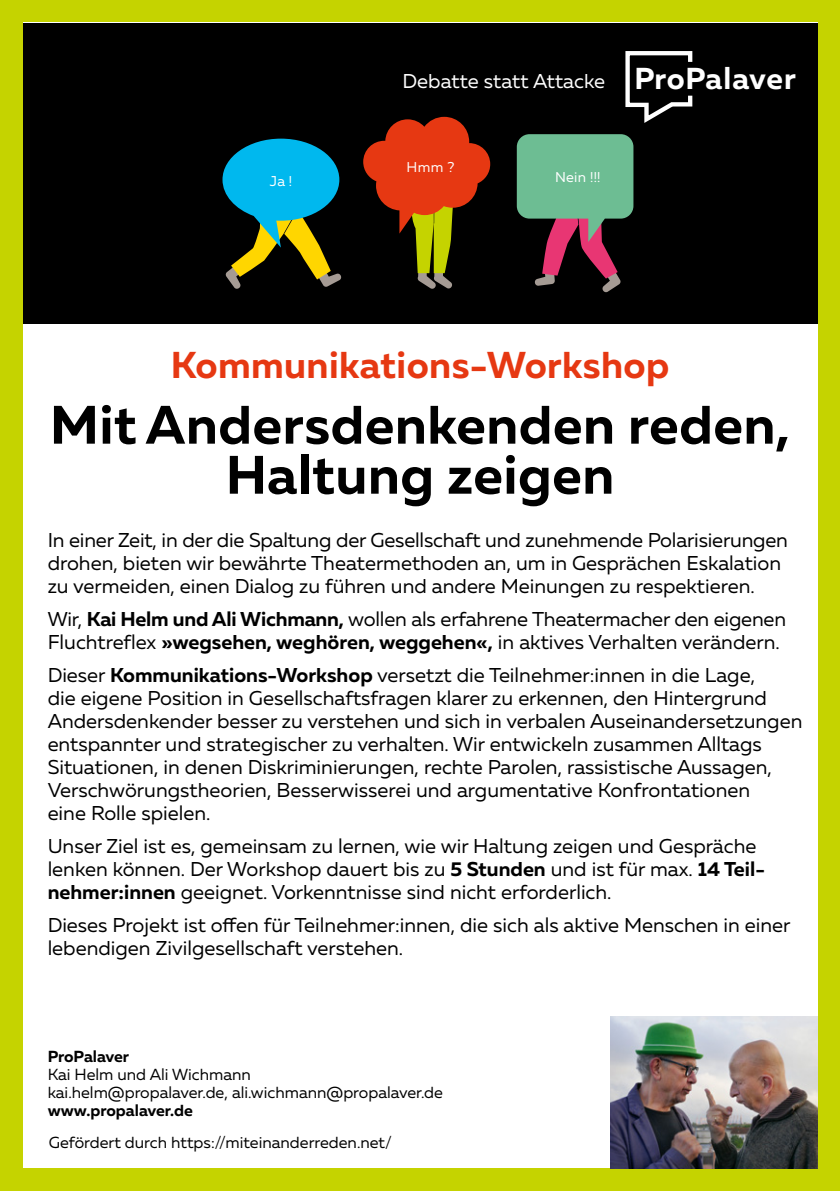
<style>
.page{position:relative;width:840px;height:1191px;background:#fff}
.page>*{position:absolute;margin:0;border:0;box-sizing:border-box;transform-origin:0 0}
.t1{font:700 54px/50px "Muller";letter-spacing:.01em;color:#000;text-align:center}
.t2{font:700 37.4px "Muller";letter-spacing:.01em;color:#e63812}
.t3{font:20px/23px "Muller";color:#000}
.t4{font:20px "Muller";color:#fff}
.t5{font:16px/18px "Muller";color:#000}
.t6{font:700 16px "Muller";color:#000}
.t7{font:14.2px "Muller";letter-spacing:.02em;color:#fff}
.s1{font-weight:700;font-size:30.2px}
.s2{font-weight:700}
</style>
<div class="page">
<div style="left:0;top:0;width:839px;height:1191px;background:#c5d300"></div>
<div style="left:23px;top:23px;width:793px;height:1145px;background:#fff"></div>
<div style="left:23px;top:23px;width:793px;height:300px;background:#000"></div>
<img style="left:610px;top:1016px;width:206px;height:152px">
<svg style="left:222px;top:139px;width:119px;height:150px"></svg>
<svg style="left:363px;top:117px;width:127px;height:172px"></svg>
<svg style="left:516px;top:134px;width:117px;height:159px"></svg>
<svg style="left:625px;top:51px;width:68px;height:72px"></svg>
<p class="t7" style="left:270px;top:172px;width:24px">Ja !</p>
<p class="t4" style="left:402px;top:69px;width:395px">Debatte statt Attacke <span class="s1">ProPalaver</span></p>
<p class="t7" style="left:406px;top:158px;width:49px">Hmm ?</p>
<p class="t7" style="left:554px;top:168px;width:47px">Nein !!!</p>
<h2 class="t2" style="left:171px;top:342px;width:499px">Kommunikations-Workshop</h2>
<h1 class="t1" style="left:50px;top:400px;width:741px">Mit Andersdenkenden reden,<br>Haltung zeigen</h1>
<p class="t3" style="left:48px;top:528px;width:741px">In einer Zeit, in der die Spaltung der Gesellschaft und zunehmende Polarisierungen drohen, bieten wir bewährte Theatermethoden an, um in Gesprächen Eskalation zu vermeiden, einen Dialog zu führen und andere Meinungen zu respektieren.</p>
<p class="t3" style="left:48px;top:607px;width:739px">Wir, <span class="s2">Kai Helm und Ali Wichmann,</span> wollen als erfahrene Theatermacher den eigenen<br>Fluchtreflex <span class="s2">»wegsehen, weghören, weggehen«,</span> in aktives Verhalten verändern.</p>
<p class="t3" style="left:48px;top:663px;width:755px">Dieser <span class="s2">Kommunikations-Workshop</span> versetzt die Teilnehmer:innen in die Lage,<br>die eigene Position in Gesellschaftsfragen klarer zu erkennen, den Hintergrund Andersdenkender besser zu verstehen und sich in verbalen Auseinandersetzungen entspannter und strategischer zu verhalten. Wir entwickeln zusammen Alltags Situationen, in denen Diskriminierungen, rechte Parolen, rassistische Aussagen, Verschwörungstheorien, Besserwisserei und argumentative Konfrontationen<br>eine Rolle spielen.</p>
<p class="t3" style="left:48px;top:834px;width:718px">Unser Ziel ist es, gemeinsam zu lernen, wie wir Haltung zeigen und Gespräche lenken können. Der Workshop dauert bis zu <span class="s2">5 Stunden</span> und ist für max. <span class="s2">14 Teil&shy;nehmer:innen</span> geeignet. Vorkenntnisse sind nicht erforderlich.</p>
<p class="t3" style="left:48px;top:913px;width:744px">Dieses Projekt ist offen für Teilnehmer:innen, die sich als aktive Menschen in einer lebendigen Zivilgesellschaft verstehen.</p>
<p class="t6" style="left:48px;top:1046px;width:83px">ProPalaver</p>
<p class="t5" style="left:48px;top:1065px;width:396px">Kai Helm und Ali Wichmann<br>kai.helm@propalaver.de, ali.wichmann@propalaver.de</p>
<p class="t6" style="left:48px;top:1100px;width:147px">www.propalaver.de</p>
<p class="t5" style="left:49px;top:1133px;width:344px">Gefördert durch https://miteinanderreden.net/</p>
</div>
